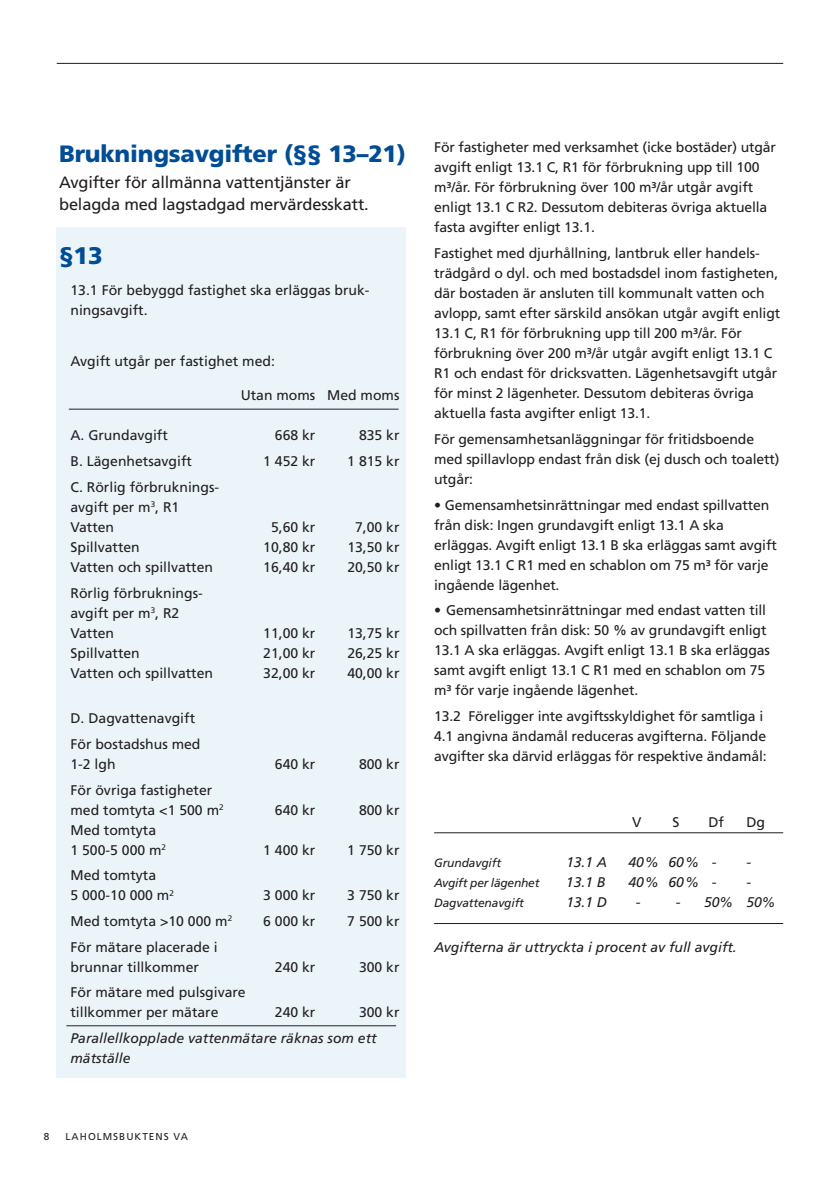
<style>
.page{position:relative;width:840px;height:1191px;background:#fff}
.page>*{position:absolute;margin:0;border:0;box-sizing:border-box;transform-origin:0 0}
.t1{font:900 24px "Frutiger LT Std";color:#014d95}
.t2{font:900 23.6px "Frutiger LT Std";letter-spacing:-.01em;color:#014d95}
.t3{font:16.4px/22px "Frutiger LT Std";letter-spacing:-.01em;color:#231f20}
.t4{font:14px/20px "Frutiger LT Std";letter-spacing:-.01em;color:#231f20}
.t5{font:italic 14px/20px "Frutiger LT Std";color:#231f20}
.t6{font:italic 12px "Frutiger LT Std";letter-spacing:-.01em;color:#231f20}
.t7{font:10px "Frutiger LT Std";letter-spacing:.1em;color:#231f20}
</style>
<div class="page">
<hr style="left:57px;top:63px;width:725px;height:1px;background:#231f20">
<div style="left:57px;top:227px;width:348px;height:850px;background:#ebf5f9"></div>
<hr style="left:69px;top:409px;width:329px;height:1px;background:#231f20">
<hr style="left:66px;top:1025px;width:330px;height:1px;background:#231f20">
<hr style="left:434px;top:832px;width:348px;height:1px;background:#231f20">
<hr style="left:434px;top:923px;width:348px;height:1px;background:#231f20">
<h2 class="t2" style="left:59px;top:140px;width:348px">Brukningsavgifter (§§ 13–21)</h2>
<p class="t3" style="left:59px;top:172px;width:311px">Avgifter för allmänna vattentjänster är belagda med lagstadgad mervärdesskatt.</p>
<h1 class="t1" style="left:59px;top:241px;width:45px">§13</h1>
<p class="t4" style="left:70px;top:280px;width:300px">13.1 För bebyggd fastighet ska erläggas bruk&shy;ningsavgift.</p>
<p class="t4" style="left:70px;top:351px;width:206px">Avgift utgår per fastighet med:</p>
<p class="t4" style="left:240px;top:385px;width:160px">Utan moms Med moms</p>
<p class="t4" style="left:70px;top:425px;width:99px">A. Grundavgift</p>
<p class="t4" style="left:275px;top:425px;width:42px">668 kr</p>
<p class="t4" style="left:359px;top:425px;width:42px">835 kr</p>
<p class="t4" style="left:70px;top:451px;width:123px">B. Lägenhetsavgift</p>
<p class="t4" style="left:263px;top:451px;width:54px">1 452 kr</p>
<p class="t4" style="left:347px;top:451px;width:54px">1 815 kr</p>
<p class="t4" style="left:70px;top:477px;width:150px">C. Rörlig förbruknings&shy;avgift per m<sup>3</sup>, R1<br>Vatten</p>
<p class="t4" style="left:271px;top:517px;width:46px">5,60 kr</p>
<p class="t4" style="left:355px;top:517px;width:46px">7,00 kr</p>
<p class="t4" style="left:70px;top:537px;width:71px">Spillvatten</p>
<p class="t4" style="left:263px;top:537px;width:54px">10,80 kr</p>
<p class="t4" style="left:347px;top:537px;width:54px">13,50 kr</p>
<p class="t4" style="left:70px;top:557px;width:144px">Vatten och spillvatten</p>
<p class="t4" style="left:263px;top:557px;width:54px">16,40 kr</p>
<p class="t4" style="left:347px;top:557px;width:54px">20,50 kr</p>
<p class="t4" style="left:70px;top:583px;width:134px">Rörlig förbruknings&shy;avgift per m<sup>3</sup>, R2<br>Vatten</p>
<p class="t4" style="left:263px;top:623px;width:54px">11,00 kr</p>
<p class="t4" style="left:347px;top:623px;width:54px">13,75 kr</p>
<p class="t4" style="left:70px;top:643px;width:71px">Spillvatten</p>
<p class="t4" style="left:263px;top:643px;width:54px">21,00 kr</p>
<p class="t4" style="left:347px;top:643px;width:54px">26,25 kr</p>
<p class="t4" style="left:70px;top:663px;width:144px">Vatten och spillvatten</p>
<p class="t4" style="left:263px;top:663px;width:54px">32,00 kr</p>
<p class="t4" style="left:347px;top:663px;width:54px">40,00 kr</p>
<p class="t4" style="left:70px;top:705px;width:131px;line-height:25.6px">D. Dagvattenavgift<br>För bostadshus med</p>
<p class="t4" style="left:70px;top:754px;width:47px">1-2 lgh</p>
<p class="t4" style="left:275px;top:754px;width:42px">640 kr</p>
<p class="t4" style="left:359px;top:754px;width:42px">800 kr</p>
<p class="t4" style="left:70px;top:780px;width:154px">För övriga fastigheter med tomtyta &lt;1 500 m<sup>2</sup></p>
<p class="t4" style="left:275px;top:800px;width:42px">640 kr</p>
<p class="t4" style="left:359px;top:800px;width:42px">800 kr</p>
<p class="t4" style="left:70px;top:820px;width:97px">Med tomtyta<br>1 500-5 000 m<sup>2</sup></p>
<p class="t4" style="left:70px;top:865px;width:105px">Med tomtyta<br>5 000-10 000 m<sup>2</sup></p>
<p class="t4" style="left:263px;top:840px;width:54px">1 400 kr</p>
<p class="t4" style="left:347px;top:840px;width:54px">1 750 kr</p>
<p class="t4" style="left:263px;top:885px;width:54px">3 000 kr</p>
<p class="t4" style="left:347px;top:885px;width:54px">3 750 kr</p>
<p class="t4" style="left:70px;top:911px;width:163px">Med tomtyta &gt;10 000 m<sup>2</sup></p>
<p class="t4" style="left:263px;top:911px;width:54px">6 000 kr</p>
<p class="t4" style="left:347px;top:911px;width:54px">7 500 kr</p>
<p class="t4" style="left:70px;top:937px;width:149px">För mätare placerade i brunnar tillkommer</p>
<p class="t4" style="left:275px;top:957px;width:42px">240 kr</p>
<p class="t4" style="left:359px;top:957px;width:42px">300 kr</p>
<p class="t4" style="left:70px;top:982px;width:177px">För mätare med pulsgivare tillkommer per mätare</p>
<p class="t4" style="left:275px;top:1002px;width:42px">240 kr</p>
<p class="t4" style="left:359px;top:1002px;width:42px">300 kr</p>
<p class="t5" style="left:70px;top:1028px;width:307px">Parallellkopplade vattenmätare räknas som ett mätställe</p>
<p class="t7" style="left:44px;top:1130px;width:7px">8</p>
<p class="t7" style="left:66px;top:1130px;width:124px">LAHOLMSBUKTENS VA</p>
<p class="t4" style="left:434px;top:137px;width:343px">För fastigheter med verksamhet (icke bostäder) utgår avgift enligt 13.1 C, R1 för förbrukning upp till 100 m³/år. För förbrukning över 100 m³/år utgår avgift enligt 13.1 C R2. Dessutom debiteras övriga aktuella fasta avgifter enligt 13.1.</p>
<p class="t4" style="left:434px;top:243px;width:347px">Fastighet med djurhållning, lantbruk eller handels&shy;trädgård o dyl. och med bostadsdel inom fastigheten, där bostaden är ansluten till kommunalt vatten och avlopp, samt efter särskild ansökan utgår avgift enligt 13.1 C, R1 för förbrukning upp till 200 m³/år. För förbrukning över 200 m³/år utgår avgift enligt 13.1 C R1 och endast för dricksvatten. Lägenhetsavgift utgår för minst 2 lägenheter. Dessutom debiteras övriga aktuella fasta avgifter enligt 13.1.</p>
<p class="t4" style="left:434px;top:429px;width:346px">För gemensamhetsanläggningar för fritidsboende med spillavlopp endast från disk (ej dusch och toalett) utgår:</p>
<p class="t4" style="left:434px;top:495px;width:344px">• Gemensamhetsinrättningar med endast spillvatten från disk: Ingen grundavgift enligt 13.1 A ska erläggas. Avgift enligt 13.1 B ska erläggas samt avgift enligt 13.1 C R1 med en schablon om 75 m³ för varje ingående lägenhet.</p>
<p class="t4" style="left:434px;top:600px;width:337px">• Gemensamhetsinrättningar med endast vatten till och spillvatten från disk: 50 % av grundavgift enligt 13.1 A ska erläggas. Avgift enligt 13.1 B ska erläggas samt avgift enligt 13.1 C R1 med en schablon om 75 m³ för varje ingående lägenhet.</p>
<p class="t4" style="left:434px;top:706px;width:334px">13.2 Föreligger inte avgiftsskyldighet för samtliga i<br>4.1 angivna ändamål reduceras avgifterna. Följande avgifter ska därvid erläggas för respektive ändamål:</p>
<p class="t4" style="left:632px;top:812px;width:11px">V</p>
<p class="t4" style="left:672px;top:812px;width:8px">S</p>
<p class="t4" style="left:708px;top:812px;width:17px">Df</p>
<p class="t4" style="left:746px;top:812px;width:20px">Dg</p>
<p class="t6" style="left:434px;top:855px;width:68px">Grundavgift</p>
<p class="t5" style="left:566px;top:851px;width:42px">13.1 A</p>
<p class="t5" style="left:628px;top:851px;width:89px">40% 60% -</p>
<p class="t5" style="left:746px;top:851px;width:6px">-</p>
<p class="t6" style="left:434px;top:875px;width:107px">Avgift per lägenhet</p>
<p class="t5" style="left:566px;top:871px;width:40px">13.1 B</p>
<p class="t5" style="left:628px;top:871px;width:89px">40% 60% -</p>
<p class="t5" style="left:746px;top:871px;width:6px">-</p>
<p class="t6" style="left:434px;top:895px;width:91px">Dagvattenavgift</p>
<p class="t5" style="left:566px;top:891px;width:42px">13.1 D</p>
<p class="t5" style="left:635px;top:891px;width:6px">-</p>
<p class="t5" style="left:675px;top:891px;width:101px">- 50% 50%</p>
<p class="t5" style="left:434px;top:937px;width:304px">Avgifterna är uttryckta i procent av full avgift.</p>
</div>
